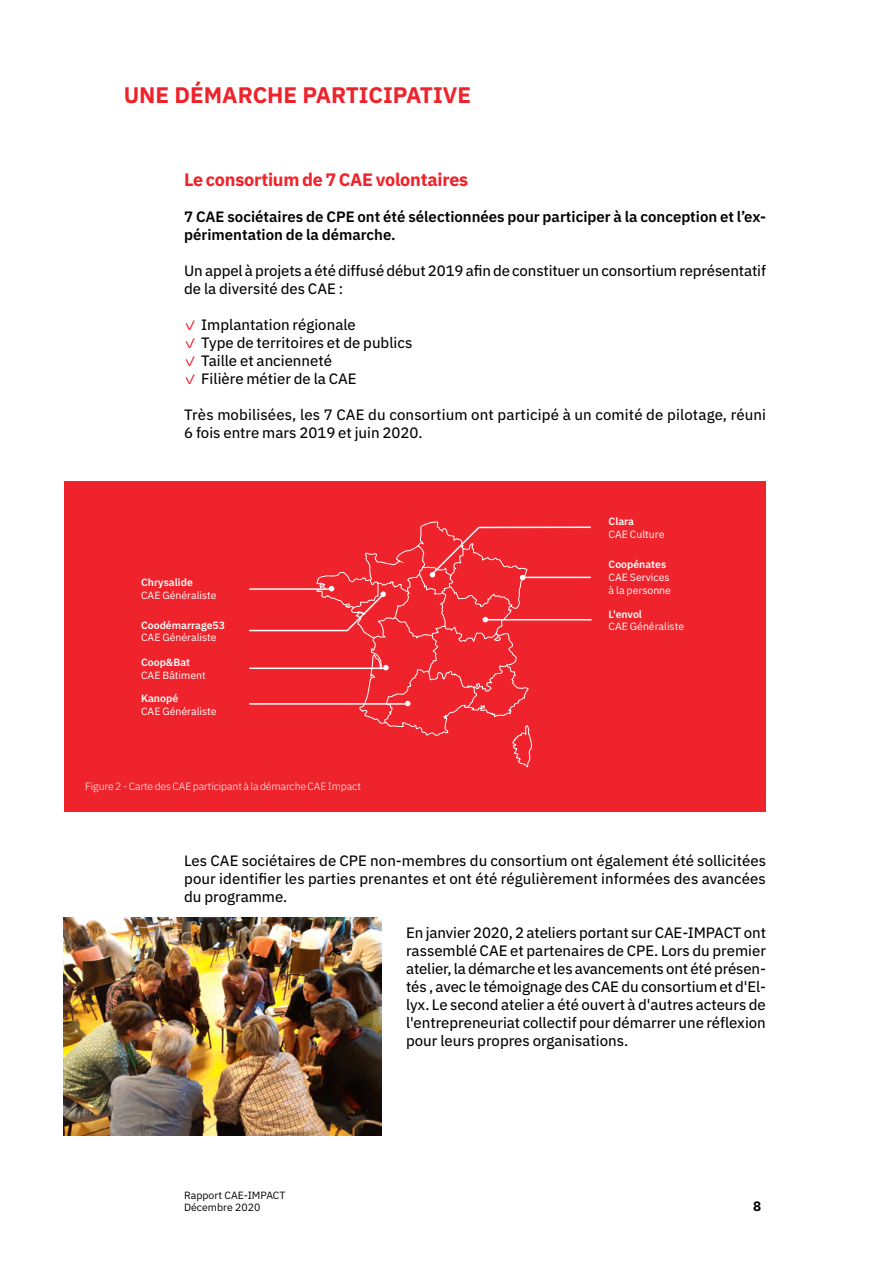
<style>
.page{position:relative;width:893px;height:1263px;background:#fff}
.page>*{position:absolute;margin:0;border:0;box-sizing:border-box;transform-origin:0 0}
.t1{font:700 22.5px "IBM Plex Sans";color:#ef232b}
.t2{font:700 18px "IBM Plex Sans";letter-spacing:-.01em;color:#ef232b}
.t3{font:15px/18px "IBM Plex Sans Text";color:#000}
.t4{font:600 15px/18px "IBM Plex Sans";color:#000}
.t5{font:700 13.5px "IBM Plex Sans";color:#000}
.t6{font:10.5px/12.6px "IBM Plex Sans";color:#fff}
.t7{font:600 10.5px "IBM Plex Sans";color:#fff}
.t8{font:300 10.5px "IBM Plex Sans";letter-spacing:-.01em;color:#fff}
.t9{font:10.5px/12.6px "IBM Plex Sans";color:#000}
.s1{font-size:13.5px;color:#ef232b}
</style>
<div class="page">
<div style="left:64px;top:481px;width:701px;height:330px;background:#ef232b"></div>
<svg style="left:379px;top:521px;width:153px;height:247px"></svg>
<svg style="left:249px;top:526px;width:343px;height:197px"></svg>
<img style="left:64px;top:917px;width:318px;height:218px">
<h1 class="t1" style="left:124px;top:77px;width:349px">UNE DÉMARCHE PARTICIPATIVE</h1>
<p class="t2" style="left:184px;top:165px;width:286px">Le consortium de 7 CAE volontaires</p>
<p class="t4" style="left:184px;top:207px;width:583px">7 CAE sociétaires de CPE ont été sélectionnées pour participer à la conception et l’ex&shy;périmentation de la démarche.</p>
<p class="t3" style="left:184px;top:261px;width:583px">Un appel à projets a été diffusé début 2019 afin de constituer un consortium représentatif de la diversité des CAE :</p>
<p class="t3" style="left:184px;top:315px;width:173px"><span class="s1">✓</span> Implantation régionale</p>
<p class="t3" style="left:184px;top:333px;width:230px"><span class="s1">✓</span> Type de territoires et de publics</p>
<p class="t3" style="left:184px;top:351px;width:149px"><span class="s1">✓</span> Taille et ancienneté</p>
<p class="t3" style="left:184px;top:369px;width:174px"><span class="s1">✓</span> Filière métier de la CAE</p>
<p class="t3" style="left:184px;top:405px;width:583px">Très mobilisées, les 7 CAE du consortium ont participé à un comité de pilotage, réuni<br>6 fois entre mars 2019 et juin 2020.</p>
<p class="t7" style="left:141px;top:574px;width:53px">Chrysalide</p>
<p class="t6" style="left:141px;top:588px;width:77px">CAE Généraliste</p>
<p class="t7" style="left:141px;top:617px;width:86px">Coodémarrage53</p>
<p class="t6" style="left:141px;top:630px;width:77px">CAE Généraliste</p>
<p class="t7" style="left:141px;top:654px;width:51px">Coop&amp;Bat</p>
<p class="t6" style="left:141px;top:668px;width:66px">CAE Bâtiment</p>
<p class="t7" style="left:141px;top:690px;width:39px">Kanopé</p>
<p class="t6" style="left:141px;top:704px;width:77px">CAE Généraliste</p>
<p class="t8" style="left:85px;top:778px;width:277px">Figure 2 - Carte des CAE participant à la démarche CAE Impact</p>
<p class="t7" style="left:609px;top:513px;width:27px">Clara</p>
<p class="t6" style="left:609px;top:527px;width:57px">CAE Culture</p>
<p class="t7" style="left:609px;top:556px;width:59px">Coopénates</p>
<p class="t6" style="left:609px;top:570px;width:64px">CAE Services à la personne</p>
<p class="t7" style="left:609px;top:606px;width:35px">L'envol</p>
<p class="t6" style="left:609px;top:620px;width:77px">CAE Généraliste</p>
<p class="t3" style="left:184px;top:850px;width:583px;text-align:justify">Les CAE sociétaires de CPE non-membres du consortium ont également été sollicitées pour identifier les parties prenantes et ont été régulièrement informées des avancées du programme.</p>
<p class="t3" style="left:406px;top:922px;width:361px;text-align:justify">En janvier 2020, 2 ateliers portant sur CAE-IMPACT ont rassemblé CAE et partenaires de CPE. Lors du premier atelier, la démarche et les avancements ont été présen&shy;tés , avec le témoignage des CAE du consortium et d'El&shy;lyx. Le second atelier a été ouvert à d'autres acteurs de l'entrepreneuriat collectif pour démarrer une réflexion pour leurs propres organisations.</p>
<p class="t9" style="left:184px;top:1188px;width:103px">Rapport CAE-IMPACT<br>Décembre 2020</p>
<p class="t5" style="left:753px;top:1196px;width:10px">8</p>
</div>
